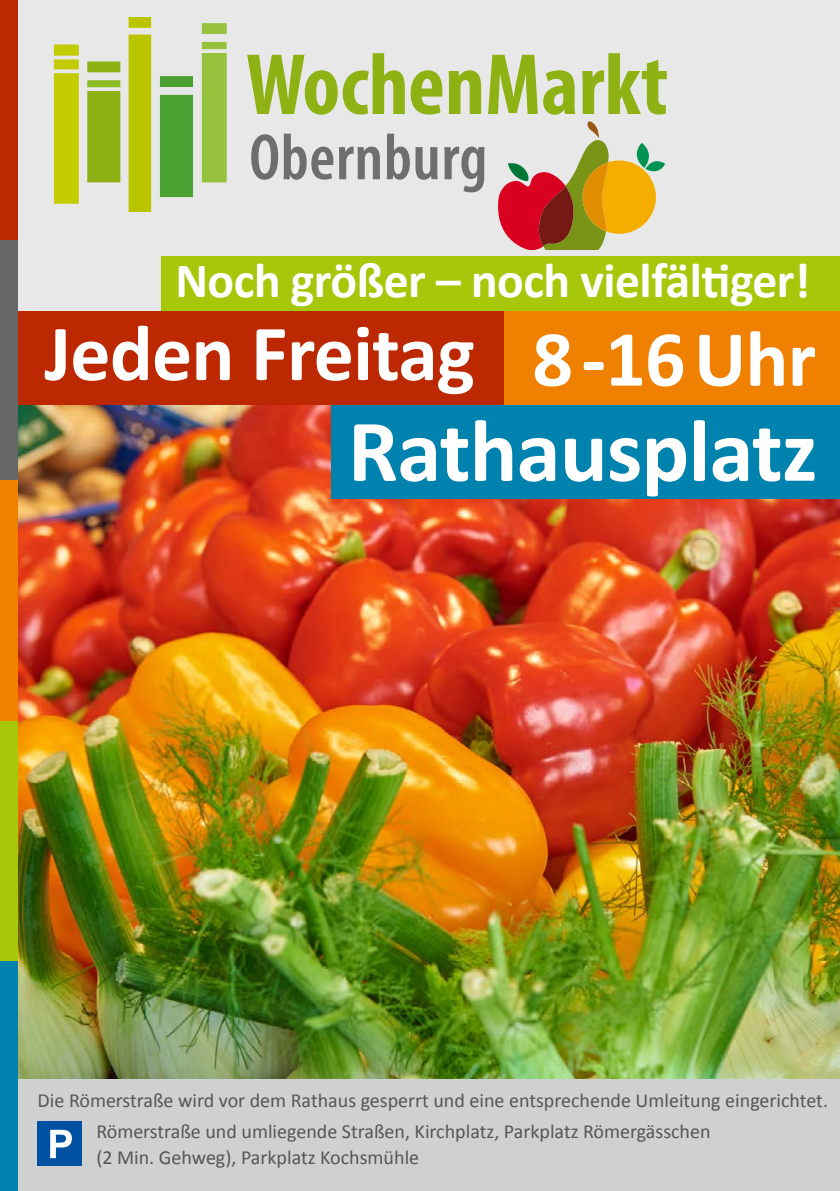
<style>
.page{position:relative;width:840px;height:1191px;background:#fff}
.page>*{position:absolute;margin:0;border:0;box-sizing:border-box;transform-origin:0 0}
.t1{font:700 89px "Calibri";letter-spacing:-.01em;color:#fff}
.t2{font:700 80px "Calibri";letter-spacing:-.01em;color:#fff}
.t3{font:700 49.6px "Calibri";letter-spacing:-.01em;color:#fff}
.t4{font:20px/26px "Calibri";color:#565655}
</style>
<div class="page">
<div style="left:0;top:0;width:839px;height:1079px;background:#e8e8e9"></div>
<img style="left:17px;top:405px;width:822px;height:674px">
<div style="left:0;top:1079px;width:839px;height:112px;background:#cfd0d0"></div>
<div style="left:161px;top:256px;width:678px;height:56px;background:#a7c70b"></div>
<div style="left:503px;top:311px;width:336px;height:94px;background:#f08100"></div>
<div style="left:18px;top:311px;width:485px;height:94px;background:#bc2802"></div>
<svg style="left:128px;top:17px;width:23px;height:11px"></svg>
<svg style="left:202px;top:23px;width:24px;height:11px"></svg>
<div style="left:128px;top:35px;width:23px;height:177px;background:#bac500"></div>
<div style="left:202px;top:42px;width:24px;height:140px;background:#97c23d"></div>
<svg style="left:87px;top:61px;width:33px;height:11px"></svg>
<svg style="left:160px;top:76px;width:33px;height:11px"></svg>
<div style="left:160px;top:95px;width:33px;height:102px;background:#4aa031"></div>
<svg style="left:87px;top:80px;width:33px;height:102px;background:#92b41e"></svg>
<svg style="left:54px;top:44px;width:25px;height:160px;background:#c4cd0d"></svg>
<svg style="left:251px;top:134px;width:82px;height:46px"></svg>
<svg style="left:339px;top:147px;width:40px;height:32px"></svg>
<svg style="left:386px;top:134px;width:23px;height:46px"></svg>
<svg style="left:415px;top:147px;width:22px;height:33px"></svg>
<svg style="left:444px;top:147px;width:40px;height:45px"></svg>
<svg style="left:247px;top:53px;width:157px;height:62px"></svg>
<svg style="left:410px;top:70px;width:32px;height:44px"></svg>
<svg style="left:448px;top:70px;width:33px;height:44px"></svg>
<svg style="left:488px;top:55px;width:49px;height:59px"></svg>
<svg style="left:543px;top:70px;width:32px;height:45px"></svg>
<svg style="left:582px;top:53px;width:84px;height:61px"></svg>
<svg style="left:498px;top:121px;width:166px;height:128px"></svg>
<div style="left:0;top:0;width:17px;height:240px;background:#bc2802"></div>
<div style="left:0;top:240px;width:17px;height:240px;background:#666867"></div>
<div style="left:0;top:480px;width:17px;height:241px;background:#f08100"></div>
<div style="left:0;top:721px;width:17px;height:240px;background:#a7c70b"></div>
<div style="left:0;top:961px;width:17px;height:230px;background:#0082ae"></div>
<div style="left:38px;top:1121px;width:44px;height:44px;background:#0051a1"></div>
<svg style="left:50px;top:1129px;width:22px;height:29px"></svg>
<div style="left:331px;top:405px;width:508px;height:94px;background:#0082ae"></div>
<h3 class="t3" style="left:175px;top:250px;width:636px">Noch größer – noch vielfältiger!</h3>
<h2 class="t2" style="left:45px;top:304px;width:772px">Jeden Freitag 8-16Uhr</h2>
<h1 class="t1" style="left:348px;top:396px;width:470px">Rathausplatz</h1>
<p class="t4" style="left:38px;top:1086px;width:791px">Die Römerstraße wird vor dem Rathaus gesperrt und eine entsprechende Umleitung eingerichtet.</p>
<p class="t4" style="left:96px;top:1117px;width:615px">Römerstraße und umliegende Straßen, Kirchplatz, Parkplatz Römergässchen (2 Min. Gehweg), Parkplatz Kochsmühle</p>
</div>
